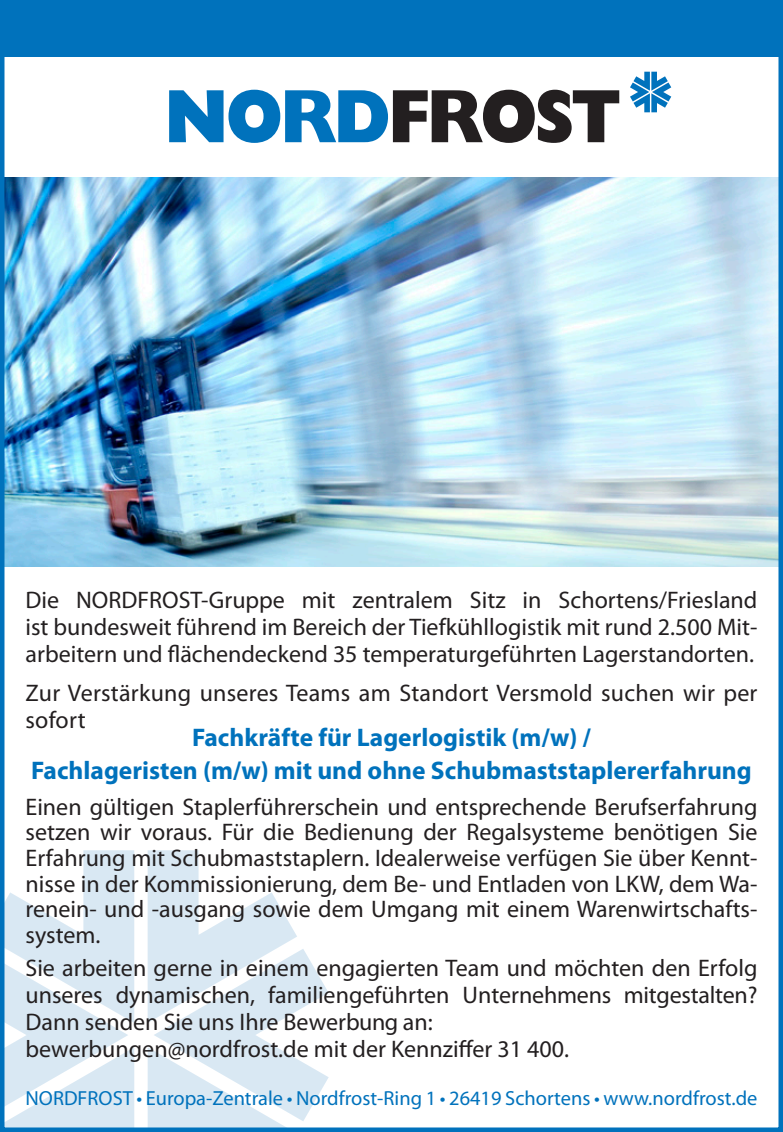
<style>
.page{position:relative;width:783px;height:1132px;background:#fff}
.page>*{position:absolute;margin:0;border:0;box-sizing:border-box;transform-origin:0 0}
.t1{font:700 25.5px "Myriad Pro";color:#0072bc}
.t2{font:24px/27px "Myriad Pro";color:#231f20;text-align:justify}
.t3{font:20.4px "Myriad Pro";color:#0072bc}
</style>
<div class="page">
<img style="left:5px;top:177px;width:772px;height:389px">
<svg style="left:5px;top:850px;width:129px;height:276px"></svg>
<svg style="left:147px;top:850px;width:181px;height:276px"></svg>
<div style="left:0;top:0;width:782px;height:57px;background:#0072bc"></div>
<svg style="left:630px;top:72px;width:41px;height:40px"></svg>
<svg style="left:169px;top:90px;width:450px;height:53px"></svg>
<div style="left:0;top:17px;width:782px;height:1114px;border:4px solid #0072bc"></div>
<p class="t2" style="left:26px;top:585px;width:733px">Die NORDFROST-Gruppe mit zentralem Sitz in Schortens/Friesland ist bundesweit führend im Bereich der Tiefkühllogistik mit rund 2.500 Mit&shy;arbeitern und flächendeckend 35 temperaturgeführten Lagerstandorten.</p>
<p class="t2" style="left:26px;top:678px;width:733px">Zur Verstärkung unseres Teams am Standort Versmold suchen wir per sofort</p>
<p class="t1" style="left:192px;top:720px;width:400px">Fachkräfte für Lagerlogistik (m/w) /</p>
<p class="t1" style="left:31px;top:753px;width:722px">Fachlageristen (m/w) mit und ohne Schubmaststaplererfahrung</p>
<p class="t2" style="left:26px;top:793px;width:733px;line-height:25.5px">Einen gültigen Staplerführerschein und entsprechende Berufserfahrung setzen wir voraus. Für die Bedienung der Regalsysteme benötigen Sie Erfahrung mit Schubmaststaplern. Idealerweise verfügen Sie über Kennt&shy;nisse in der Kommissionierung, dem Be- und Entladen von LKW, dem Wa&shy;renein- und -ausgang sowie dem Umgang mit einem Warenwirtschafts&shy;system.</p>
<p class="t2" style="left:26px;top:953px;width:733px">Sie arbeiten gerne in einem engagierten Team und möchten den Erfolg unseres dynamischen, familiengeführten Unternehmens mitgestalten?<br>Dann senden Sie uns Ihre Bewerbung an:</p>
<p class="t2" style="left:26px;top:1034px;width:545px">bewerbungen@nordfrost.de mit der Kennziffer 31 400.</p>
<p class="t3" style="left:26px;top:1084px;width:733px">NORDFROST • Europa-Zentrale • Nordfrost-Ring 1 • 26419 Schortens • www.nordfrost.de</p>
</div>
